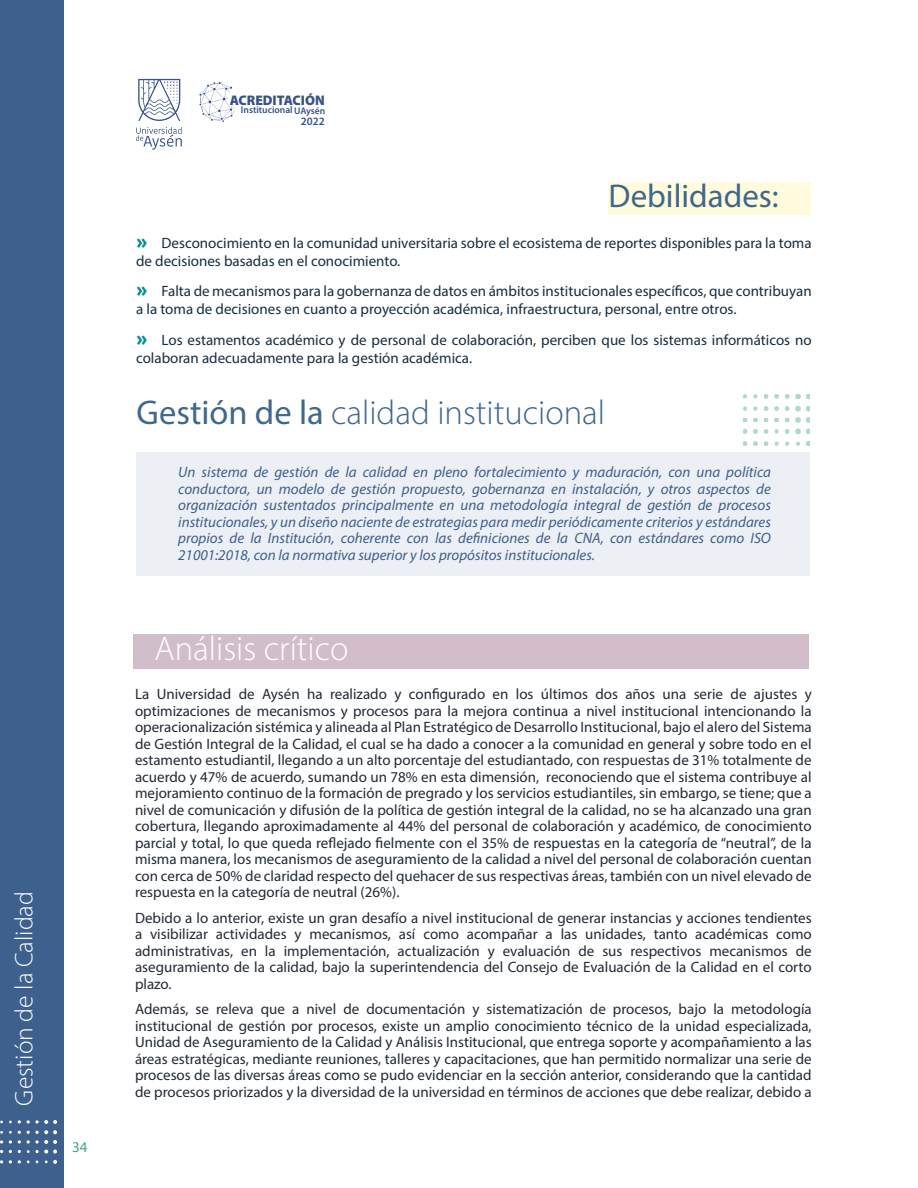
<style>
.page{position:relative;width:918px;height:1188px;background:#fff}
.page>*{position:absolute;margin:0;border:0;box-sizing:border-box;transform-origin:0 0}
.t1{font:300 34.5px "Myriad Pro";color:#3f688c}
.t2{font:300 34.5px "Myriad Pro";color:#fff}
.t3{font:33px "Myriad Pro";color:#3f688c}
.t4{font:300 25.5px "Myriad Pro";color:#fff}
.t5{font:15px/16.5px "Myriad Pro";color:#222a35;text-align:justify}
.t6{font:italic 15px/16.5px "Myriad Pro";color:#3e608c;text-align:justify}
.t7{font:15px/18px "Myriad Pro";color:#162e41}
.t8{font:15px "Myriad Pro";color:#41a689}
.t9{font:900 13.95px "Myriad Pro";color:#375385}
.t10{font:600 11.25px "Myriad Pro";color:#375385}
.t11{font:600 9.6px "Myriad Pro";color:#375385}
.s1{font-family:"Futura PT";font-weight:800;font-size:21px;color:#009193}
.s2{font-weight:400}
</style>
<div class="page">
<div style="left:0;top:0;width:64px;height:1188px;background:#3e608c"></div>
<svg style="left:136px;top:79px;width:46px;height:71px"></svg>
<svg style="left:199px;top:82px;width:36px;height:40px"></svg>
<svg style="left:18px;top:1120px;width:3px;height:4px"></svg>
<svg style="left:27px;top:1120px;width:30px;height:4px"></svg>
<svg style="left:27px;top:1130px;width:30px;height:4px"></svg>
<svg style="left:18px;top:1140px;width:3px;height:4px"></svg>
<svg style="left:18px;top:1160px;width:3px;height:4px"></svg>
<svg style="left:0;top:1160px;width:3px;height:4px"></svg>
<svg style="left:0;top:1140px;width:3px;height:4px"></svg>
<svg style="left:9px;top:1140px;width:3px;height:4px"></svg>
<svg style="left:45px;top:1160px;width:12px;height:4px"></svg>
<svg style="left:27px;top:1140px;width:30px;height:14px"></svg>
<div style="left:609px;top:182px;width:202px;height:33px;background:#fffbdc"></div>
<div style="left:136px;top:453px;width:673px;height:123px;background:#eceff4"></div>
<div style="left:133px;top:634px;width:676px;height:35px;background:#d2bdcb"></div>
<img style="left:744px;top:394px;width:66px;height:52px">
<h3 class="t4" style="left:9px;top:1106px;width:216px;rotate:-90deg">Gestión de la Calidad</h3>
<p class="t8" style="left:72px;top:1138px;width:17px">34</p>
<p class="t9" style="left:230px;top:91px;width:96px">ACREDITACIÓN</p>
<p class="t11" style="left:241px;top:104px;width:86px">Institucional UAysén</p>
<p class="t10" style="left:301px;top:114px;width:25px">2022</p>
<h2 class="t3" style="left:609px;top:176px;width:172px">Debilidades:</h2>
<p class="t7" style="left:136px;top:233px;width:677px"><span class="s1">»</span> Desconocimiento en la comunidad universitaria sobre el ecosistema de reportes disponibles para la toma de decisiones basadas en el conocimiento.</p>
<p class="t7" style="left:136px;top:282px;width:677px"><span class="s1">»</span> Falta de mecanismos para la gobernanza de datos en ámbitos institucionales específicos, que contribuyan a la toma de decisiones en cuanto a proyección académica, infraestructura, personal, entre otros.</p>
<p class="t7" style="left:136px;top:331px;width:677px"><span class="s1">»</span> Los estamentos académico y de personal de colaboración, perciben que los sistemas informáticos no colaboran adecuadamente para la gestión académica.</p>
<h1 class="t1" style="left:137px;top:392px;width:470px"><span class="s2">Gestión de la</span> calidad institucional</h1>
<p class="t6" style="left:178px;top:463px;width:594px">Un sistema de gestión de la calidad en pleno fortalecimiento y maduración, con una política conductora, un modelo de gestión propuesto, gobernanza en instalación, y otros aspectos de organización sustentados principalmente en una metodología integral de gestión de procesos institucionales, y un diseño naciente de estrategias para medir periódicamente criterios y estándares propios de la Institución, coherente con las definiciones de la CNA, con estándares como ISO 21001:2018, con la normativa superior y los propósitos institucionales.</p>
<h1 class="t2" style="left:155px;top:628px;width:195px">Análisis crítico</h1>
<p class="t5" style="left:135px;top:686px;width:678px">La Universidad de Aysén ha realizado y configurado en los últimos dos años una serie de ajustes y optimizaciones de mecanismos y procesos para la mejora continua a nivel institucional intencionando la operacionalización sistémica y alineada al Plan Estratégico de Desarrollo Institucional, bajo el alero del Sistema de Gestión Integral de la Calidad, el cual se ha dado a conocer a la comunidad en general y sobre todo en el estamento estudiantil, llegando a un alto porcentaje del estudiantado, con respuestas de 31% totalmente de acuerdo y 47% de acuerdo, sumando un 78% en esta dimensión, reconociendo que el sistema contribuye al mejoramiento continuo de la formación de pregrado y los servicios estudiantiles, sin embargo, se tiene; que a nivel de comunicación y difusión de la política de gestión integral de la calidad, no se ha alcanzado una gran cobertura, llegando aproximadamente al 44% del personal de colaboración y académico, de conocimiento parcial y total, lo que queda reflejado fielmente con el 35% de respuestas en la categoría de “neutral”, de la misma manera, los mecanismos de aseguramiento de la calidad a nivel del personal de colaboración cuentan con cerca de 50% de claridad respecto del quehacer de sus respectivas áreas, también con un nivel elevado de respuesta en la categoría de neutral (26%).</p>
<p class="t5" style="left:135px;top:909px;width:678px">Debido a lo anterior, existe un gran desafío a nivel institucional de generar instancias y acciones tendientes a visibilizar actividades y mecanismos, así como acompañar a las unidades, tanto académicas como administrativas, en la implementación, actualización y evaluación de sus respectivos mecanismos de aseguramiento de la calidad, bajo la superintendencia del Consejo de Evaluación de la Calidad en el corto plazo.</p>
<p class="t5" style="left:135px;top:1001px;width:678px">Además, se releva que a nivel de documentación y sistematización de procesos, bajo la metodología institucional de gestión por procesos, existe un amplio conocimiento técnico de la unidad especializada, Unidad de Aseguramiento de la Calidad y Análisis Institucional, que entrega soporte y acompañamiento a las áreas estratégicas, mediante reuniones, talleres y capacitaciones, que han permitido normalizar una serie de procesos de las diversas áreas como se pudo evidenciar en la sección anterior, considerando que la cantidad de procesos priorizados y la diversidad de la universidad en términos de acciones que debe realizar, debido a</p>
</div>
